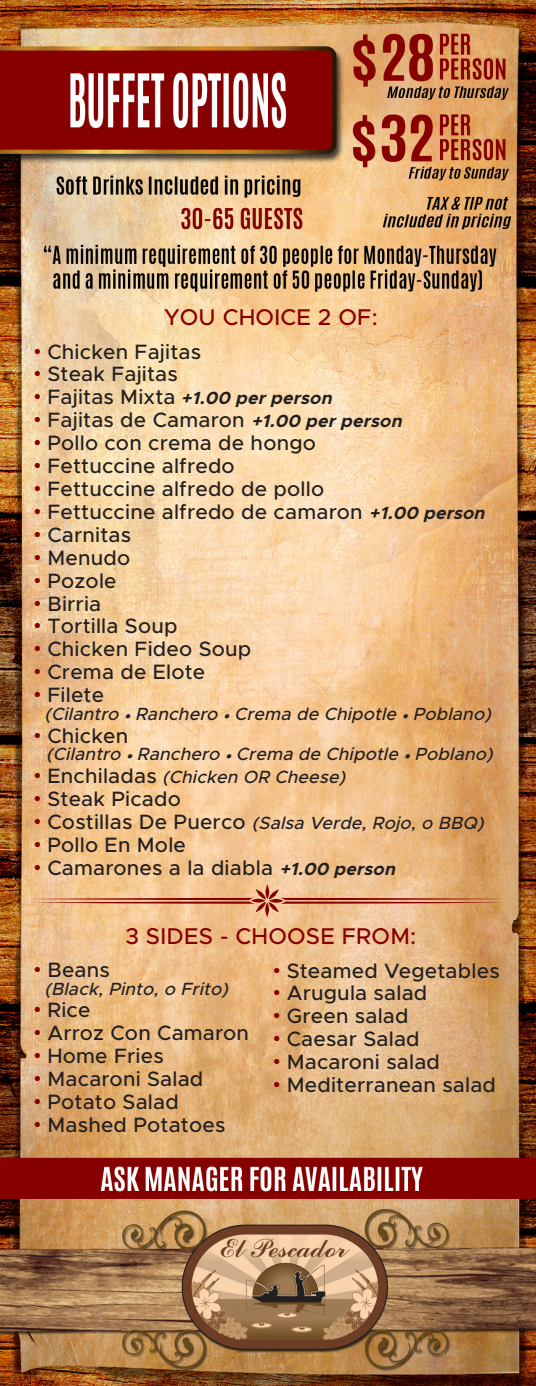
<style>
.page{position:relative;width:536px;height:1386px;background:#fff}
.page>*{position:absolute;margin:0;border:0;box-sizing:border-box;transform-origin:0 0}
.t1{font:500 22.93px "Metropolis";letter-spacing:.01em;color:#870000}
.t2{font:500 20.82px "Metropolis";letter-spacing:.01em;color:#231f20}
.t3{font:italic 500 17.68px "Metropolis";color:#231f20}
.t4{font:italic 700 17.68px "Metropolis";color:#231f20}
.s1{font-family:"Arial";font-weight:400;color:#870000}
.s2{font-family:"Arial";font-weight:400;font-style:normal;font-size:20.82px;color:#870000}
.s3{font-weight:500;font-style:normal;font-size:20.82px}
.s4{font-weight:700;font-style:italic;font-size:17.68px}
.s5{font-family:"Lucida Grande";font-weight:400;font-size:12.42px}
.s6{font-style:normal;font-size:20.82px}
</style>
<div class="page">
<img style="left:0;top:0;width:536px;height:1386px">
<svg style="left:31px;top:885px;width:474px;height:32px"></svg>
<p class="t1" style="left:164px;top:303px;width:215px">YOU CHOICE 2 OF:</p>
<p class="t2" style="left:34px;top:338px;width:168px"><span class="s1">•</span> Chicken Fajitas</p>
<p class="t2" style="left:34px;top:361px;width:145px"><span class="s1">•</span> Steak Fajitas</p>
<p class="t4" style="left:34px;top:387px;width:304px"><span class="s2">•</span> <span class="s3">Fajitas Mixta</span> +1.00 perperson</p>
<p class="t2" style="left:34px;top:407px;width:374px"><span class="s1">•</span> Fajitas de Camaron <span class="s4">+1.00 perperson</span></p>
<p class="t2" style="left:34px;top:430px;width:283px"><span class="s1">•</span> Pollo con crema de hongo</p>
<p class="t2" style="left:34px;top:453px;width:202px"><span class="s1">•</span> Fettuccine alfredo</p>
<p class="t2" style="left:34px;top:476px;width:292px"><span class="s1">•</span> Fettuccine alfredo de pollo</p>
<p class="t2" style="left:34px;top:499px;width:457px"><span class="s1">•</span> Fettuccine alfredo de camaron <span class="s4">+1.00 person</span></p>
<p class="t2" style="left:34px;top:522px;width:99px"><span class="s1">•</span> Carnitas</p>
<p class="t2" style="left:34px;top:545px;width:98px"><span class="s1">•</span> Menudo</p>
<p class="t2" style="left:34px;top:567px;width:84px"><span class="s1">•</span> Pozole</p>
<p class="t2" style="left:34px;top:590px;width:69px"><span class="s1">•</span> Birria</p>
<p class="t2" style="left:34px;top:613px;width:145px"><span class="s1">•</span> Tortilla Soup</p>
<p class="t2" style="left:34px;top:636px;width:219px"><span class="s1">•</span> Chicken Fideo Soup</p>
<p class="t2" style="left:34px;top:659px;width:173px"><span class="s1">•</span> Crema de Elote</p>
<p class="t2" style="left:34px;top:682px;width:72px"><span class="s1">•</span> Filete</p>
<p class="t3" style="left:44px;top:703px;width:453px">(Cilantro <span class="s5">•</span>Ranchero <span class="s5">•</span>Crema de Chipotle <span class="s5">•</span>Poblano)</p>
<p class="t2" style="left:34px;top:723px;width:96px"><span class="s1">•</span> Chicken</p>
<p class="t3" style="left:46px;top:743px;width:453px">(Cilantro <span class="s5">•</span>Ranchero <span class="s5">•</span>Crema de Chipotle <span class="s5">•</span>Poblano)</p>
<p class="t3" style="left:34px;top:766px;width:318px"><span class="s2">•</span> <span class="s6">E n c h i l a d a s</span> (Chicken OR Cheese)</p>
<p class="t2" style="left:34px;top:786px;width:148px"><span class="s1">•</span> Steak Picado</p>
<p class="t3" style="left:34px;top:812px;width:456px"><span class="s2">•</span> <span class="s6">C o s t i l l a s D e P u e r c o</span> (Salsa Verde,Rojo,o BBQ)</p>
<p class="t2" style="left:34px;top:832px;width:153px"><span class="s1">•</span> Pollo En Mole</p>
<p class="t2" style="left:34px;top:855px;width:367px"><span class="s1">•</span> Camarones a la diabla <span class="s4">+1.00 person</span></p>
<p class="t1" style="left:125px;top:921px;width:292px">3 SIDES - CHOOSE FROM:</p>
<p class="t2" style="left:34px;top:957px;width:77px"><span class="s1">•</span> Beans</p>
<p class="t3" style="left:44px;top:977px;width:190px">(Black,Pinto,o Frito)</p>
<p class="t2" style="left:34px;top:997px;width:58px"><span class="s1">•</span> Rice</p>
<p class="t2" style="left:34px;top:1020px;width:216px"><span class="s1">•</span> Arroz Con Camaron</p>
<p class="t2" style="left:34px;top:1043px;width:131px"><span class="s1">•</span> Home Fries</p>
<p class="t2" style="left:34px;top:1066px;width:171px"><span class="s1">•</span> Macaroni Salad</p>
<p class="t2" style="left:34px;top:1089px;width:146px"><span class="s1">•</span> Potato Salad</p>
<p class="t2" style="left:34px;top:1112px;width:193px"><span class="s1">•</span> Mashed Potatoes</p>
<p class="t2" style="left:273px;top:957px;width:228px"><span class="s1">•</span> Steamed Vegetables</p>
<p class="t2" style="left:273px;top:980px;width:155px"><span class="s1">•</span> Arugula salad</p>
<p class="t2" style="left:273px;top:1003px;width:137px"><span class="s1">•</span> Green salad</p>
<p class="t2" style="left:273px;top:1026px;width:148px"><span class="s1">•</span> Caesar Salad</p>
<p class="t2" style="left:273px;top:1049px;width:168px"><span class="s1">•</span> Macaroni salad</p>
<p class="t2" style="left:273px;top:1072px;width:224px"><span class="s1">•</span> Mediterranean salad</p>
</div>
